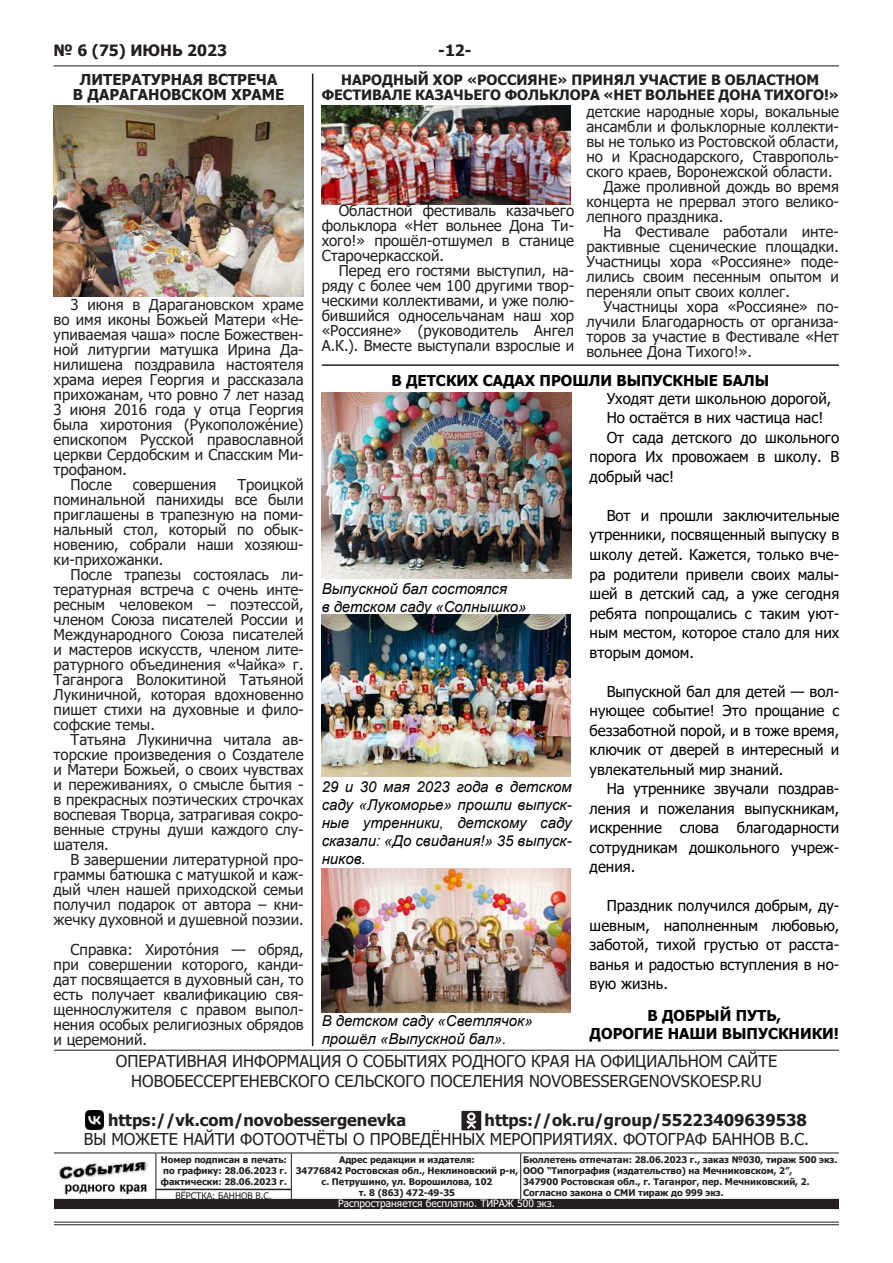
<style>
.page{position:relative;width:893px;height:1263px;background:#fff}
.page>*{position:absolute;margin:0;border:0;box-sizing:border-box;transform-origin:0 0}
.t1{font:16.35px "Tahoma";color:#231f20}
.t2{font:700 16.35px "Tahoma";color:#231f20}
.t3{font:700 15.6px "Tahoma";color:#231f20}
.t4{font:15px/15px "Tahoma";color:#231f20;text-align:justify}
.t5{font:15px/19.5px "Tahoma";color:#000;text-align:justify}
.t6{font:italic 15px/18px "Arial";color:#000;text-align:justify}
.t7{font:700 15px "Tahoma";color:#000}
.t8{font:700 15px "Tahoma";color:#231f20}
.t9{font:700 14.25px "Tahoma";color:#231f20}
.t10{font:10.2px "Tahoma";color:#fff}
.t11{font:700 9.15px "Tahoma";color:#231f20}
.t12{font:9px "Tahoma";color:#231f20}
</style>
<div class="page">
<img style="left:322px;top:105px;width:249px;height:99px">
<img style="left:322px;top:392px;width:249px;height:186px">
<img style="left:321px;top:614px;width:250px;height:162px">
<img style="left:321px;top:869px;width:250px;height:143px">
<img style="left:54px;top:105px;width:249px;height:192px">
<hr style="left:322px;top:364px;width:517px;height:2px;background:#231f20">
<hr style="left:312px;top:74px;width:1px;height:972px;background:#231f20">
<hr style="left:54px;top:1152px;width:785px;height:1px;background:#231f20">
<hr style="left:54px;top:1050px;width:785px;height:1px;background:#231f20">
<div style="left:54px;top:1199px;width:785px;height:10px;background:#231f20"></div>
<img style="left:59px;top:1161px;width:88px;height:34px">
<hr style="left:155px;top:1153px;width:1px;height:51px;background:#231f20">
<hr style="left:291px;top:1153px;width:1px;height:51px;background:#231f20">
<hr style="left:520px;top:1153px;width:1px;height:51px;background:#231f20">
<hr style="left:54px;top:65px;width:785px;height:1px;background:#231f20">
<hr style="left:54px;top:1222px;width:785px;height:1px;background:#231f20">
<hr style="left:54px;top:1224px;width:785px;height:1px;background:#231f20">
<img style="left:85px;top:1111px;width:19px;height:18px">
<img style="left:462px;top:1110px;width:20px;height:21px">
<hr style="left:156px;top:1189px;width:135px;height:1px;background:#231f20">
<p class="t3" style="left:54px;top:39px;width:175px">№ 6 (75) ИЮНЬ 2023</p>
<p class="t3" style="left:438px;top:39px;width:35px">-12-</p>
<p class="t8" style="left:80px;top:69px;width:199px">ЛИТЕРАТУРНАЯ ВСТРЕЧА</p>
<p class="t8" style="left:73px;top:84px;width:213px">В ДАРАГАНОВСКОМ ХРАМЕ</p>
<p class="t4" style="left:54px;top:298px;width:252px;text-indent:17px">3 июня в Дарагановском храме во имя иконы Божьей Матери «Не&shy;упиваемая чаша» после Божествен&shy;ной литургии матушка Ирина Да&shy;нилишена поздравила настоятеля храма иерея Георгия и рассказала прихожанам, что ровно 7 лет назад 3 июня 2016 года у отца Георгия была хиротония (Рукоположе́ние) епископом Русской православной церкви Сердобским и Спасским Ми&shy;трофаном.</p>
<p class="t4" style="left:71px;top:478px;width:43px">После</p>
<p class="t4" style="left:133px;top:478px;width:85px">совершения</p>
<p class="t4" style="left:54px;top:478px;width:252px;text-indent:184px">Троицкой поминальной панихиды все были приглашены в трапезную на поми&shy;нальный стол, который по обык&shy;новению, собрали наши хозяюш&shy;ки-прихожанки.</p>
<p class="t4" style="left:54px;top:568px;width:252px;text-indent:17px">После трапезы состоялась ли&shy;тературная встреча с очень инте&shy;ресным человеком – поэтессой, членом Союза писателей России и Международного Союза писателей и мастеров искусств, членом лите&shy;ратурного объединения «Чайка» г.<br>Таганрога Волокитиной Татьяной Лукиничной, которая вдохновенно пишет стихи на духовные и фило&shy;софские темы.</p>
<p class="t4" style="left:54px;top:733px;width:252px;text-indent:17px">Татьяна Лукинична читала ав&shy;торские произведения о Создателе и Матери Божьей, о своих чувствах и переживаниях, о смысле бытия - в прекрасных поэтических строчках воспевая Творца, затрагивая сокро&shy;венные струны души каждого слу&shy;шателя.</p>
<p class="t4" style="left:54px;top:853px;width:252px;text-indent:17px">В завершении литературной про&shy;граммы батюшка с матушкой и каж&shy;дый член нашей приходской семьи получил подарок от автора – кни&shy;жечку духовной и душевной поэзии.</p>
<p class="t4" style="left:54px;top:943px;width:252px;text-indent:17px">Справка: Хирото́ния — обряд, при совершении которого, канди&shy;дат посвящается в духовный сан, то есть получает квалификацию свя&shy;щеннослужителя с правом выпол&shy;нения особых религиозных обрядов и церемоний.</p>
<p class="t9" style="left:341px;top:69px;width:480px">НАРОДНЫЙ ХОР «РОССИЯНЕ» ПРИНЯЛ УЧАСТИЕ В ОБЛАСТНОМ</p>
<p class="t9" style="left:322px;top:84px;width:519px">ФЕСТИВАЛЕ КАЗАЧЬЕГО ФОЛЬКЛОРА «НЕТ ВОЛЬНЕЕ ДОНА ТИХОГО!»</p>
<p class="t4" style="left:322px;top:204px;width:254px;text-indent:17px">Областной фестиваль казачьего фольклора «Нет вольнее Дона Ти&shy;хого!» прошёл-отшумел в станице Старочеркасской.</p>
<p class="t4" style="left:322px;top:264px;width:254px;text-indent:17px">Перед его гостями выступил, на&shy;ряду с более чем 100 другими твор&shy;ческими коллективами, и уже полю&shy;бившийся односельчанам наш хор «Россияне» (руководитель Ангел А.К.). Вместе выступали взрослые и</p>
<p class="t4" style="left:586px;top:105px;width:254px">детские народные хоры, вокальные ансамбли и фольклорные коллекти&shy;вы не только из Ростовской области, но и Краснодарского, Ставрополь&shy;ского краев, Воронежской области.</p>
<p class="t4" style="left:586px;top:180px;width:254px;text-indent:17px">Даже проливной дождь во время концерта не прервал этого велико&shy;лепного праздника.</p>
<p class="t4" style="left:586px;top:225px;width:254px;text-indent:17px">На Фестивале работали инте&shy;рактивные сценические площадки.<br>Участницы хора «Россияне» поде&shy;лились своим песенным опытом и переняли опыт своих коллег.</p>
<p class="t4" style="left:586px;top:300px;width:254px;text-indent:17px">Участницы хора «Россияне» по&shy;лучили Благодарность от организа&shy;торов за участие в Фестивале «Нет вольнее Дона Тихого!».</p>
<p class="t7" style="left:391px;top:370px;width:379px">В ДЕТСКИХ САДАХ ПРОШЛИ ВЫПУСКНЫЕ БАЛЫ</p>
<p class="t6" style="left:322px;top:580px;width:187px">Выпускной бал состоялся</p>
<p class="t6" style="left:322px;top:598px;width:206px">в детском саду «Солнышко»</p>
<p class="t6" style="left:322px;top:778px;width:252px">29 и 30 мая 2023 года в детском саду «Лукоморье» прошли выпуск&shy;ные утренники, детскому саду сказали: «До свидания!» 35 выпуск&shy;ников.</p>
<p class="t6" style="left:322px;top:1012px;width:212px">В детском саду «Светлячок»</p>
<p class="t6" style="left:322px;top:1030px;width:186px">прошёл «Выпускной бал».</p>
<p class="t5" style="left:607px;top:390px;width:226px">Уходят дети школьною дорогой,</p>
<p class="t5" style="left:607px;top:409px;width:218px">Но остаётся в них частица нас!</p>
<p class="t5" style="left:590px;top:429px;width:251px;text-indent:17px">От сада детского до школьного порога Их провожаем в школу. В добрый час!</p>
<p class="t5" style="left:590px;top:507px;width:251px;text-indent:17px">Вот и прошли заключительные утренники, посвященный выпуску в школу детей. Кажется, только вче&shy;ра родители привели своих малы&shy;шей в детский сад, а уже сегодня ребята попрощались с таким уют&shy;ным местом, которое стало для них вторым домом.</p>
<p class="t5" style="left:590px;top:682px;width:251px;text-indent:17px">Выпускной бал для детей — вол&shy;нующее событие! Это прощание с беззаботной порой, и в тоже время, ключик от дверей в интересный и увлекательный мир знаний.</p>
<p class="t5" style="left:590px;top:780px;width:251px;text-indent:17px">На утреннике звучали поздрав&shy;ления и пожелания выпускникам, искренние слова благодарности сотрудникам дошкольного учреж&shy;дения.</p>
<p class="t5" style="left:590px;top:897px;width:251px;text-indent:17px">Праздник получился добрым, ду&shy;шевным, наполненным любовью, заботой, тихой грустью от расста&shy;ванья и радостью вступления в но&shy;вую жизнь.</p>
<p class="t7" style="left:647px;top:1005px;width:135px">В ДОБРЫЙ ПУТЬ,</p>
<p class="t7" style="left:590px;top:1023px;width:251px">ДОРОГИЕ НАШИ ВЫПУСКНИКИ!</p>
<p class="t1" style="left:116px;top:1050px;width:663px">ОПЕРАТИВНАЯ ИНФОРМАЦИЯ О СОБЫТИЯХ РОДНОГО КРАЯ НА ОФИЦИАЛЬНОМ САЙТЕ</p>
<p class="t1" style="left:131px;top:1070px;width:632px">НОВОБЕССЕРГЕНЕВСКОГО СЕЛЬСКОГО ПОСЕЛЕНИЯ NOVOBESSERGENOVSKOESP.RU</p>
<p class="t2" style="left:108px;top:1108px;width:300px">https://vk.com/novobessergenevka</p>
<p class="t2" style="left:485px;top:1108px;width:324px">https://ok.ru/group/55223409639538</p>
<p class="t1" style="left:84px;top:1128px;width:727px">ВЫ МОЖЕТЕ НАЙТИ ФОТООТЧЁТЫ О ПРОВЕДЁННЫХ МЕРОПРИЯТИЯХ. ФОТОГРАФ БАННОВ В.С.</p>
<p class="t11" style="left:161px;top:1154px;width:128px">Номер подписан в печать:</p>
<p class="t11" style="left:163px;top:1165px;width:125px">по графику: 28.06.2023 г.</p>
<p class="t11" style="left:161px;top:1176px;width:128px">фактически: 28.06.2023 г.</p>
<p class="t12" style="left:175px;top:1189px;width:98px">ВЁРСТКА: БАННОВ В.С.</p>
<p class="t11" style="left:523px;top:1153px;width:316px">Бюллетень отпечатан: 28.06.2023 г., заказ №030, тираж 500 экз.</p>
<p class="t11" style="left:523px;top:1164px;width:271px">ООО “Типография (издательство) на Мечниковском, 2”,</p>
<p class="t11" style="left:523px;top:1175px;width:288px">347900 Ростовская обл., г. Таганрог, пер. Мечниковский, 2.</p>
<p class="t11" style="left:523px;top:1186px;width:202px">Согласно закона о СМИ тираж до 999 экз.</p>
<p class="t10" style="left:338px;top:1197px;width:218px">Распространяется бесплатно. ТИРАЖ 500 экз.</p>
<p class="t11" style="left:339px;top:1154px;width:137px">Адрес редакции и издателя:</p>
<p class="t11" style="left:296px;top:1165px;width:224px">34776842 Ростовская обл., Неклиновский р-н,</p>
<p class="t11" style="left:322px;top:1176px;width:172px">с. Петрушино, ул. Ворошилова, 102</p>
<p class="t11" style="left:359px;top:1187px;width:98px">т. 8 (863) 472-49-35</p>
</div>
